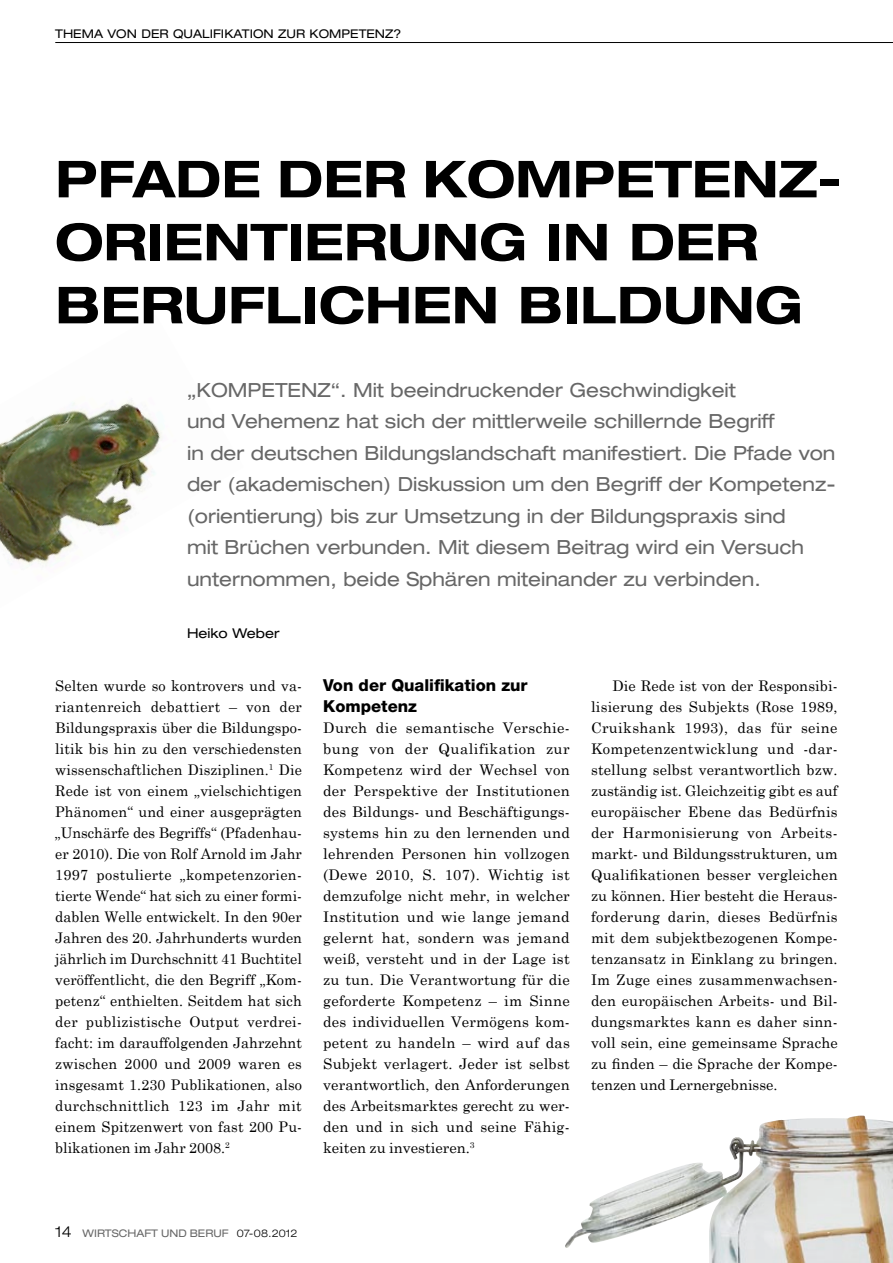
<style>
.page{position:relative;width:893px;height:1263px;background:#fff}
.page>*{position:absolute;margin:0;border:0;box-sizing:border-box;transform-origin:0 0}
.t1{font:700 expanded 51px/63px "Helvetica Neue";color:#000}
.t2{font:expanded 19.5px/31.5px "Helvetica Neue";color:#676767}
.t3{font:800 16.5px/21px "Helvetica Neue";color:#000}
.t4{font:14.7px/21px "Century Schoolbook";letter-spacing:.005em;color:#000;text-align:justify}
.t5{font:expanded 13.5px "Helvetica Neue";color:#000}
.t6{font:expanded 12px "Helvetica Neue";color:#000}
.t7{font:expanded 10.5px "Helvetica Neue";color:#676767}
.s1{font-weight:300;font-size:15px;color:#000}
.s2{font-weight:300;color:#000}
</style>
<div class="page">
<hr style="left:55px;top:42px;width:838px;height:1px;background:#000">
<img style="left:0;top:400px;width:162px;height:166px">
<img style="left:565px;top:1115px;width:328px;height:148px">
<p class="t6" style="left:55px;top:27px;width:348px">Thema Von der Qualifikation zur Kompetenz?</p>
<h1 class="t1" style="left:55px;top:146px;width:788px">PFADE DER KOMPETENZ-<br>ORIENTIERUNG IN DER<br>BERUFLICHEN BILDUNG</h1>
<p class="t2" style="left:187px;top:374px;width:650px;text-indent:144px">“. Mit beeindruckender Geschwindigkeit<br>und Vehemenz hat sich der mittlerweile schillernde Begriff<br>in der deutschen Bildungslandschaft manifestiert. Die Pfade von der (akademischen) Diskussion um den Begriff der Kompetenz-(orientierung) bis zur Umsetzung in der Bildungspraxis sind<br>mit Brüchen verbunden. Mit diesem Beitrag wird ein Versuch unternommen, beide Sphären miteinander zu verbinden.</p>
<p class="t5" style="left:187px;top:625px;width:94px">Heiko Weber</p>
<h2 class="t2" style="left:187px;top:374px;width:26px">„KOMPETENZ</h2>
<p class="t3" style="left:323px;top:674px;width:206px">Von der Qualifikation zur<br>Kompetenz</p>
<p class="t4" style="left:323px;top:717px;width:248px">Durch die semantische Verschie&shy;bung von der Qualifikation zur Kompetenz wird der Wechsel von der Perspektive der Institutionen des Bildungs- und Beschäftigungs&shy;systems hin zu den lernenden und lehrenden Personen hin vollzogen (Dewe 2010, S. 107). Wichtig ist demzufolge nicht mehr, in welcher Institution und wie lange jemand gelernt hat, sondern was jemand weiß, versteht und in der Lage ist zu tun. Die Verantwortung für die geforderte Kompetenz – im Sinne des individuellen Vermögens kom&shy;petent zu handeln – wird auf das Subjekt verlagert. Jeder ist selbst verantwortlich, den Anforderungen des Arbeitsmarktes gerecht zu wer&shy;den und in sich und seine Fähig&shy;keiten zu investieren.<sup>3</sup></p>
<p class="t4" style="left:55px;top:675px;width:248px">Selten wurde so kontrovers und va&shy;riantenreich debattiert – von der Bildungspraxis über die Bildungspo&shy;litik bis hin zu den verschiedensten wissenschaftlichen Disziplinen.<sup>1</sup> Die Rede ist von einem „vielschichtigen Phänomen“ und einer ausgeprägten „Unschärfe des Begriffs“ (Pfadenhau&shy;er 2010). Die von Rolf Arnold im Jahr 1997 postulierte „kompetenzorien&shy;tierte Wende“ hat sich zu einer formi&shy;dablen Welle entwickelt. In den 90er Jahren des 20. Jahrhunderts wurden jährlich im Durchschnitt 41 Buchtitel veröffentlicht, die den Begriff „Kom&shy;petenz“ enthielten. Seitdem hat sich der publizistische Output verdrei&shy;facht: im darauffolgenden Jahrzehnt zwischen 2000 und 2009 waren es insgesamt 1.230 Publikationen, also durchschnittlich 123 im Jahr mit einem Spitzenwert von fast 200 Pu&shy;blikationen im Jahr 2008.<sup>2</sup></p>
<p class="t4" style="left:591px;top:675px;width:248px;text-indent:21px">Die Rede ist von der Responsibi&shy;lisierung des Subjekts (Rose 1989, Cruikshank 1993), das für seine Kompetenzentwicklung und -dar&shy;stellung selbst verantwortlich bzw. zuständig ist. Gleichzeitig gibt es auf europäischer Ebene das Bedürfnis der Harmonisierung von Arbeits&shy;markt- und Bildungsstrukturen, um Qualifikationen besser vergleichen zu können. Hier besteht die Heraus&shy;forderung darin, dieses Bedürfnis mit dem subjektbezogenen Kompe&shy;tenzansatz in Einklang zu bringen.<br>Im Zuge eines zusammenwachsen&shy;den europäischen Arbeits- und Bil&shy;dungsmarktes kann es daher sinn&shy;voll sein, eine gemeinsame Sprache zu finden – die Sprache der Kompe&shy;tenzen und Lernergebnisse.</p>
<p class="t7" style="left:55px;top:1227px;width:244px"><span class="s1">14</span> Wirtschaft und Beruf <span class="s2">07-08.2012</span></p>
</div>
